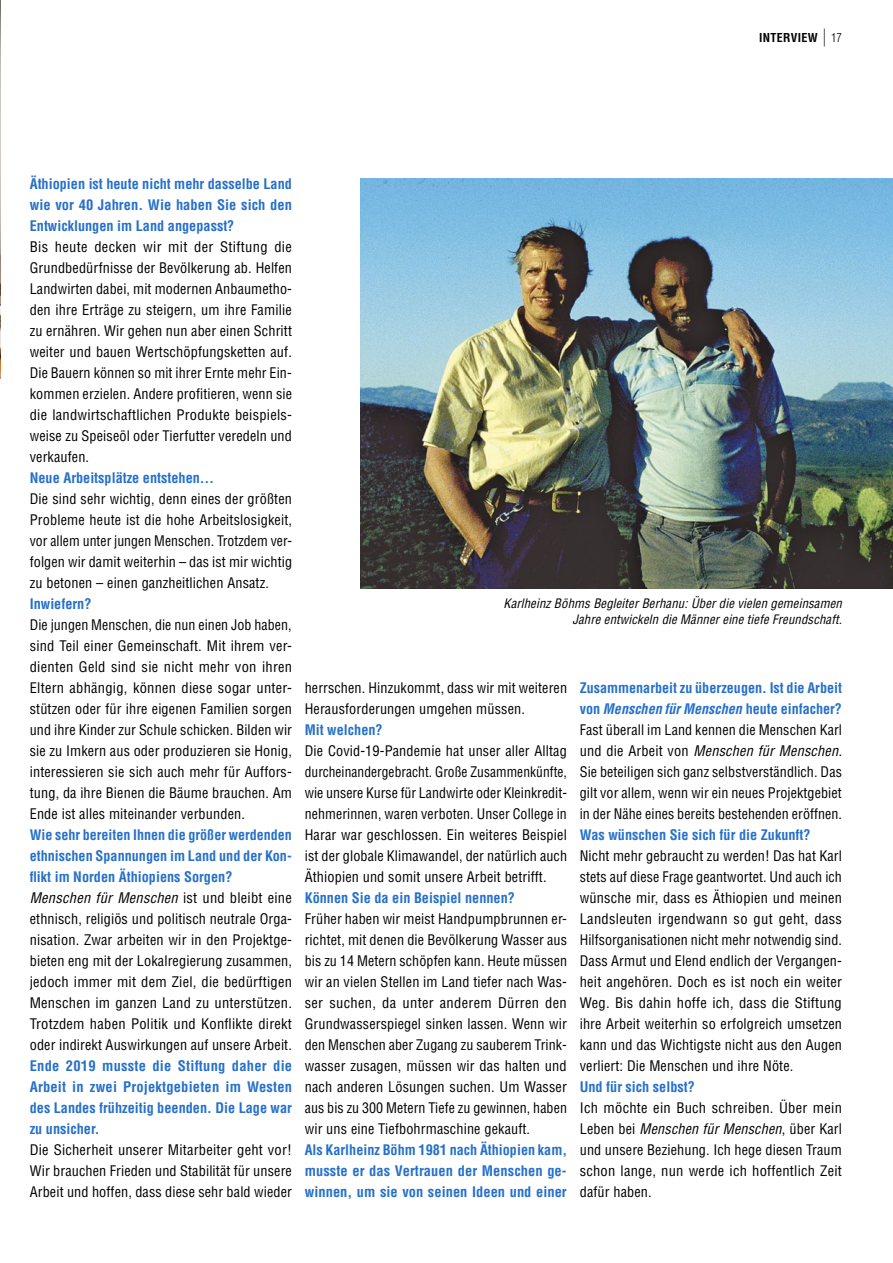
<style>
.page{position:relative;width:893px;height:1263px;background:#fff}
.page>*{position:absolute;margin:0;border:0;box-sizing:border-box;transform-origin:0 0}
.t1{font:condensed 14.25px/21px "Helvetica";letter-spacing:.01em;color:#000;text-align:justify}
.t2{font:700 condensed 14.25px/21px "Helvetica";color:#2670ca;text-align:justify}
.t3{font:italic condensed 12.75px/15.8px "Helvetica";letter-spacing:.01em;color:#000;text-align:right}
.t4{font:700 condensed 12px "Helvetica";letter-spacing:.025em;color:#000}
.s1{font-weight:300;font-size:18px}
.s2{font-weight:300}
.s3{font-weight:700;color:#2670ca}
.s4{font-style:italic}
.s5{font-weight:700;font-style:italic;color:#2670ca}
</style>
<div class="page">
<img style="left:361px;top:178px;width:532px;height:410px">
<img style="left:0;top:0;width:1px;height:379px">
<p class="t4" style="left:759px;top:30px;width:84px">INTERVIEW <span class="s1">|</span> <span class="s2">17</span></p>
<p class="t2" style="left:30px;top:173px;width:264px">Äthiopien ist heute nicht mehr dasselbe Land wie vor 40 Jahren. Wie haben Sie sich den Entwicklungen im Land angepasst?</p>
<p class="t1" style="left:30px;top:236px;width:264px">Bis heute decken wir mit der Stiftung die Grundbedürfnisse der Bevölkerung ab. Helfen Landwirten dabei, mit modernen Anbaumetho&shy;den ihre Erträge zu steigern, um ihre Familie zu ernähren. Wir gehen nun aber einen Schritt weiter und bauen Wertschöpfungsketten auf.<br>Die Bauern können so mit ihrer Ernte mehr Ein&shy;kommen erzielen. Andere profitieren, wenn sie die landwirtschaftlichen Produkte beispiels&shy;weise zu Speiseöl oder Tierfutter veredeln und verkaufen.</p>
<p class="t2" style="left:30px;top:467px;width:186px">Neue Arbeitsplätze entstehen…</p>
<p class="t1" style="left:30px;top:488px;width:264px">Die sind sehr wichtig, denn eines der größten Probleme heute ist die hohe Arbeitslosigkeit, vor allem unter jungen Menschen. Trotzdem ver&shy;folgen wir damit weiterhin – das ist mir wichtig zu betonen – einen ganzheitlichen Ansatz.</p>
<p class="t2" style="left:30px;top:593px;width:63px">Inwiefern?</p>
<p class="t1" style="left:30px;top:614px;width:264px">Die jungen Menschen, die nun einen Job haben, sind Teil einer Gemeinschaft. Mit ihrem ver&shy;dienten Geld sind sie nicht mehr von ihren Eltern abhängig, können diese sogar unter&shy;stützen oder für ihre eigenen Familien sorgen und ihre Kinder zur Schule schicken. Bilden wir sie zu Imkern aus oder produzieren sie Honig, interessieren sie sich auch mehr für Auffors&shy;tung, da ihre Bienen die Bäume brauchen. Am Ende ist alles miteinander verbunden.</p>
<p class="t1" style="left:30px;top:824px;width:264px;text-align:left"><span class="s3">Wie sehr bereiten Ihnen die größer werdenden ethnischen Spannungen im Land und der Kon&shy;flikt im Norden Äthiopiens Sorgen?<br></span><span class="s4">Menschen für Menschen</span> ist und bleibt eine ethnisch, religiös und politisch neutrale Orga&shy;nisation. Zwar arbeiten wir in den Projektge&shy;bieten eng mit der Lokalregierung zusammen, jedoch immer mit dem Ziel, die bedürftigen Menschen im ganzen Land zu unterstützen.<br>Trotzdem haben Politik und Konflikte direkt oder indirekt Auswirkungen auf unsere Arbeit.</p>
<p class="t2" style="left:30px;top:1055px;width:264px">Ende 2019 musste die Stiftung daher die Arbeit in zwei Projektgebieten im Westen des Landes frühzeitig beenden. Die Lage war zu unsicher.</p>
<p class="t1" style="left:30px;top:1139px;width:264px">Die Sicherheit unserer Mitarbeiter geht vor!<br>Wir brauchen Frieden und Stabilität für unsere Arbeit und hoffen, dass diese sehr bald wieder</p>
<p class="t3" style="left:503px;top:596px;width:340px">Karlheinz Böhms Begleiter Berhanu: Über die vielen gemeinsamen<br>Jahre entwickeln die Männer eine tiefe Freundschaft.</p>
<p class="t1" style="left:305px;top:677px;width:264px">herrschen. Hinzukommt, dass wir mit weiteren<br>Herausforderungen umgehen müssen.</p>
<p class="t2" style="left:305px;top:719px;width:79px">Mit welchen?</p>
<p class="t1" style="left:305px;top:740px;width:264px">Die Covid-19-Pandemie hat unser aller Alltag durcheinandergebracht. Große Zusammenkünfte, wie unsere Kurse für Landwirte oder Kleinkredit&shy;nehmerinnen, waren verboten. Unser College in Harar war geschlossen. Ein weiteres Beispiel ist der globale Klimawandel, der natürlich auch Äthiopien und somit unsere Arbeit betrifft.</p>
<p class="t2" style="left:305px;top:887px;width:212px">Können Sie da ein Beispiel nennen?</p>
<p class="t1" style="left:305px;top:908px;width:264px">Früher haben wir meist Handpumpbrunnen er&shy;richtet, mit denen die Bevölkerung Wasser aus bis zu 14 Metern schöpfen kann. Heute müssen wir an vielen Stellen im Land tiefer nach Was&shy;ser suchen, da unter anderem Dürren den Grundwasserspiegel sinken lassen. Wenn wir den Menschen aber Zugang zu sauberem Trink&shy;wasser zusagen, müssen wir das halten und nach anderen Lösungen suchen. Um Wasser aus bis zu 300 Metern Tiefe zu gewinnen, haben wir uns eine Tiefbohrmaschine gekauft.</p>
<p class="t2" style="left:305px;top:1139px;width:264px">Als Karlheinz Böhm 1981 nach Äthiopien kam, musste er das Vertrauen der Menschen ge&shy;winnen, um sie von seinen Ideen und einer</p>
<p class="t1" style="left:580px;top:677px;width:264px"><span class="s3">Zusammenarbeit zu überzeugen. Ist die Arbeit von</span> <span class="s5">Menschen für Menschen</span> <span class="s3">heute einfacher?<br></span>Fast überall im Land kennen die Menschen Karl und die Arbeit von <span class="s4">Menschen für Menschen.<br></span>Sie beteiligen sich ganz selbstverständlich. Das gilt vor allem, wenn wir ein neues Projektgebiet in der Nähe eines bereits bestehenden eröffnen.</p>
<p class="t2" style="left:580px;top:824px;width:232px">Was wünschen Sie sich für die Zukunft?</p>
<p class="t1" style="left:580px;top:845px;width:264px">Nicht mehr gebraucht zu werden! Das hat Karl stets auf diese Frage geantwortet. Und auch ich wünsche mir, dass es Äthiopien und meinen Landsleuten irgendwann so gut geht, dass Hilfsorganisationen nicht mehr notwendig sind.<br>Dass Armut und Elend endlich der Vergangen&shy;heit angehören. Doch es ist noch ein weiter Weg. Bis dahin hoffe ich, dass die Stiftung ihre Arbeit weiterhin so erfolgreich umsetzen kann und das Wichtigste nicht aus den Augen verliert: Die Menschen und ihre Nöte.</p>
<p class="t2" style="left:580px;top:1076px;width:117px">Und für sich selbst?</p>
<p class="t1" style="left:580px;top:1097px;width:264px">Ich möchte ein Buch schreiben. Über mein Leben bei <span class="s4">Menschen für Menschen</span>, über Karl und unsere Beziehung. Ich hege diesen Traum schon lange, nun werde ich hoffentlich Zeit dafür haben.</p>
</div>
